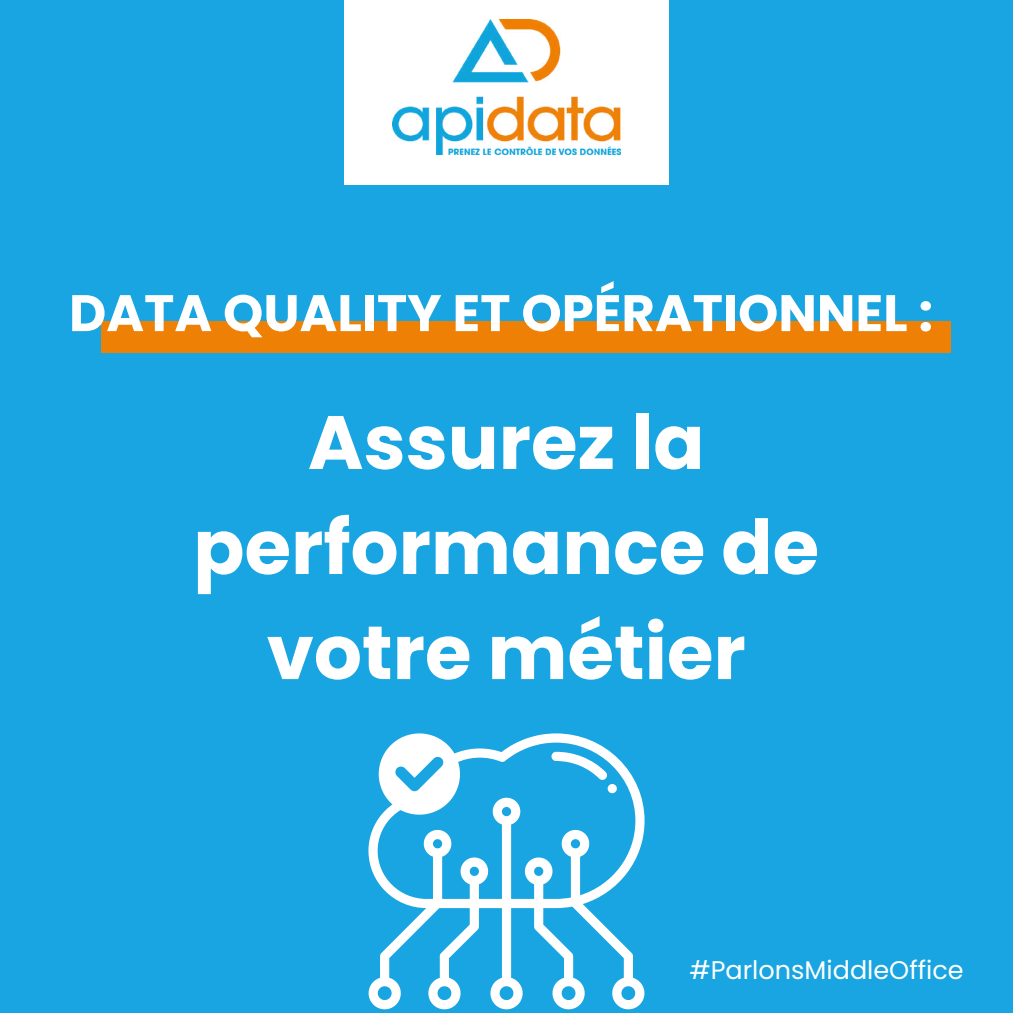
<style>
.page{position:relative;width:1013px;height:1013px;background:#fff}
.page>*{position:absolute;margin:0;border:0;box-sizing:border-box;transform-origin:0 0}
.t1{font:700 75.5px/105px "Poppins";color:#fff;text-align:center}
.t2{font:700 51.25px "Poppins";color:#fff}
.t3{font:25.5px "Poppins";color:#fff}
</style>
<div class="page">
<div style="left:0;top:0;width:1012px;height:1012px;background:#19a5e1"></div>
<div style="left:344px;top:0;width:324px;height:184px;background:#fff"></div>
<img style="left:392px;top:20px;width:228px;height:135px">
<svg style="left:368px;top:733px;width:276px;height:276px"></svg>
<svg style="left:551px;top:751px;width:66px;height:42px"></svg>
<svg style="left:379px;top:733px;width:81px;height:81px"></svg>
<div style="left:101px;top:321px;width:850px;height:32px;background:#ed8005"></div>
<p class="t2" style="left:69px;top:277px;width:865px">DATA QUALITY ET OPÉRATIONNEL :</p>
<p class="t1" style="left:193px;top:390px;width:627px">Assurez la performance de votre métier</p>
<p class="t3" style="left:689px;top:951px;width:276px">#ParlonsMiddleOffice</p>
</div>
